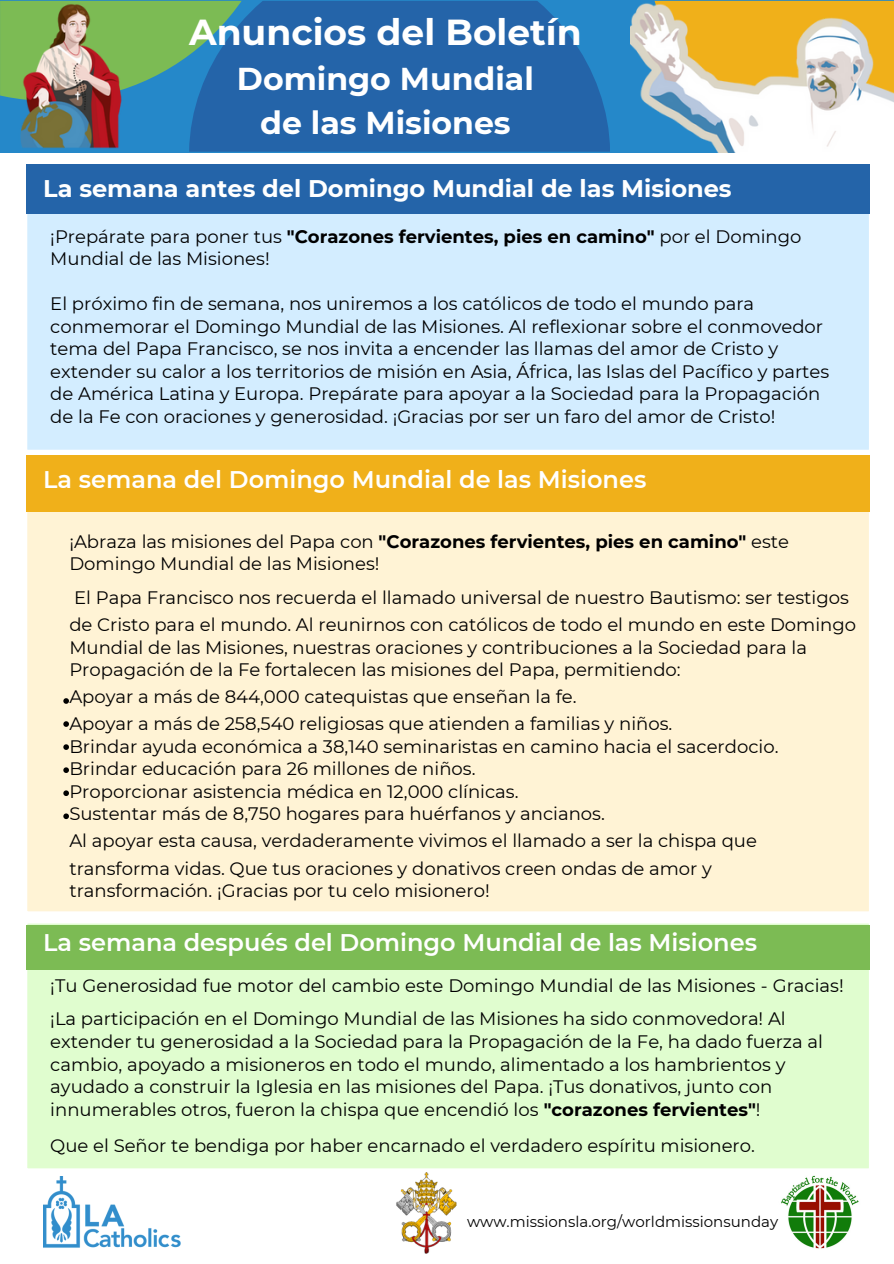
<style>
.page{position:relative;width:894px;height:1264px;background:#fff}
.page>*{position:absolute;margin:0;border:0;box-sizing:border-box;transform-origin:0 0}
.t1{font:700 36px "Montserrat";color:#fff}
.t2{font:700 31.5px/44px "Montserrat";color:#fff;text-align:center}
.t3{font:600 24px "Montserrat";color:#fff}
.t4{font:700 24px "Montserrat";color:#fff}
.t5{font:18px/22.5px "Montserrat";color:#000}
.t6{font:15px "Montserrat";color:#000}
.s1{font-weight:700}
</style>
<div class="page">
<div style="left:0;top:0;width:893px;height:153px;background:#2588c9"></div>
<svg style="left:0;top:0;width:189px;height:99px;fill:#7cbb54"></svg>
<div style="left:189px;top:0;width:421px;height:152px;background:#2464a9"></div>
<div style="left:26px;top:164px;width:843px;height:287px;background:#d3edff"></div>
<div style="left:26px;top:164px;width:843px;height:49px;background:#2464a9"></div>
<div style="left:25px;top:163px;width:845px;height:52px;border:2px solid #2464a9"></div>
<div style="left:26px;top:922px;width:843px;height:247px;background:#e0fdcf"></div>
<div style="left:25px;top:921px;width:845px;height:249px;border:2px solid #fff"></div>
<div style="left:26px;top:925px;width:843px;height:44px;background:#7cbb54"></div>
<div style="left:25px;top:924px;width:845px;height:46px;border:2px solid #7cbb54"></div>
<div style="left:26px;top:458px;width:843px;height:454px;background:#fff3d5"></div>
<div style="left:26px;top:455px;width:843px;height:56px;background:#f0b01a"></div>
<div style="left:25px;top:454px;width:845px;height:59px;border:2px solid #f0b01a"></div>
<img style="left:17px;top:0;width:119px;height:148px">
<img style="left:630px;top:0;width:263px;height:153px">
<svg style="left:63px;top:698px;width:6px;height:5px"></svg>
<svg style="left:63px;top:721px;width:6px;height:6px"></svg>
<svg style="left:63px;top:744px;width:6px;height:6px"></svg>
<svg style="left:63px;top:767px;width:6px;height:6px"></svg>
<svg style="left:63px;top:790px;width:6px;height:6px"></svg>
<svg style="left:63px;top:813px;width:6px;height:6px"></svg>
<img style="left:43px;top:1176px;width:138px;height:72px">
<img style="left:379px;top:1167px;width:95px;height:87px">
<img style="left:781px;top:1175px;width:78px;height:74px">
<p class="t1" style="left:189px;top:10px;width:394px">Anuncios del Boletín</p>
<p class="t2" style="left:237px;top:57px;width:298px">Domingo Mundial de las Misiones</p>
<p class="t4" style="left:43px;top:174px;width:689px">La semana antes del Domingo Mundial de las Misiones</p>
<p class="t5" style="left:50px;top:225px;width:752px">¡Prepárate para poner tus <span class="s1">"Corazones fervientes, pies en camino"</span> por el Domingo<br>Mundial de las Misiones!</p>
<p class="t5" style="left:50px;top:292px;width:780px">El próximo fin de semana, nos uniremos a los católicos de todo el mundo para conmemorar el Domingo Mundial de las Misiones. Al reflexionar sobre el conmovedor tema del Papa Francisco, se nos invita a encender las llamas del amor de Cristo y extender su calor a los territorios de misión en Asia, África, las Islas del Pacífico y partes de América Latina y Europa. Prepárate para apoyar a la Sociedad para la Propagación de la Fe con oraciones y generosidad. ¡Gracias por ser un faro del amor de Cristo!</p>
<p class="t3" style="left:43px;top:464px;width:604px">La semana del Domingo Mundial de las Misiones</p>
<p class="t5" style="left:69px;top:530px;width:721px">¡Abraza las misiones del Papa con <span class="s1">"Corazones fervientes, pies en camino"</span> este<br>Domingo Mundial de las Misiones!</p>
<p class="t5" style="left:74px;top:586px;width:776px">El Papa Francisco nos recuerda el llamado universal de nuestro Bautismo: ser testigos</p>
<p class="t5" style="left:69px;top:613px;width:788px">de Cristo para el mundo. Al reunirnos con católicos de todo el mundo en este Domingo</p>
<p class="t5" style="left:69px;top:636px;width:739px">Mundial de las Misiones, nuestras oraciones y contribuciones a la Sociedad para la</p>
<p class="t5" style="left:69px;top:658px;width:612px">Propagación de la Fe fortalecen las misiones del Papa, permitiendo:</p>
<p class="t5" style="left:69px;top:685px;width:508px">Apoyar a más de 844,000 catequistas que enseñan la fe.</p>
<p class="t5" style="left:69px;top:712px;width:604px">Apoyar a más de 258,540 religiosas que atienden a familias y niños.</p>
<p class="t5" style="left:69px;top:735px;width:710px">Brindar ayuda económica a 38,140 seminaristas en camino hacia el sacerdocio.</p>
<p class="t5" style="left:69px;top:757px;width:407px">Brindar educación para 26 millones de niños.</p>
<p class="t5" style="left:69px;top:780px;width:450px">Proporcionar asistencia médica en 12,000 clínicas.</p>
<p class="t5" style="left:69px;top:802px;width:537px">Sustentar más de 8,750 hogares para huérfanos y ancianos.</p>
<p class="t5" style="left:69px;top:829px;width:689px">Al apoyar esta causa, verdaderamente vivimos el llamado a ser la chispa que</p>
<p class="t5" style="left:69px;top:856px;width:644px">transforma vidas. Que tus oraciones y donativos creen ondas de amor y</p>
<p class="t5" style="left:69px;top:879px;width:421px">transformación. ¡Gracias por tu celo misionero!</p>
<p class="t3" style="left:43px;top:928px;width:715px">La semana después del Domingo Mundial de las Misiones</p>
<p class="t5" style="left:50px;top:968px;width:794px;line-height:33.8px">¡Tu Generosidad fue motor del cambio este Domingo Mundial de las Misiones - Gracias! ¡La participación en el Domingo Mundial de las Misiones ha sido conmovedora! Al</p>
<p class="t5" style="left:50px;top:1030px;width:774px">extender tu generosidad a la Sociedad para la Propagación de la Fe, ha dado fuerza al</p>
<p class="t5" style="left:50px;top:1052px;width:736px">cambio, apoyado a misioneros en todo el mundo, alimentado a los hambrientos y</p>
<p class="t5" style="left:50px;top:1075px;width:723px">ayudado a construir la Iglesia en las misiones del Papa. ¡Tus donativos, junto con</p>
<p class="t5" style="left:50px;top:1097px;width:711px">innumerables otros, fueron la chispa que encendió los <span class="s1">"corazones fervientes"</span>!</p>
<p class="t5" style="left:50px;top:1133px;width:706px">Que el Señor te bendiga por haber encarnado el verdadero espíritu misionero.</p>
<p class="t6" style="left:467px;top:1212px;width:312px">www.missionsla.org/worldmissionsunday</p>
</div>
